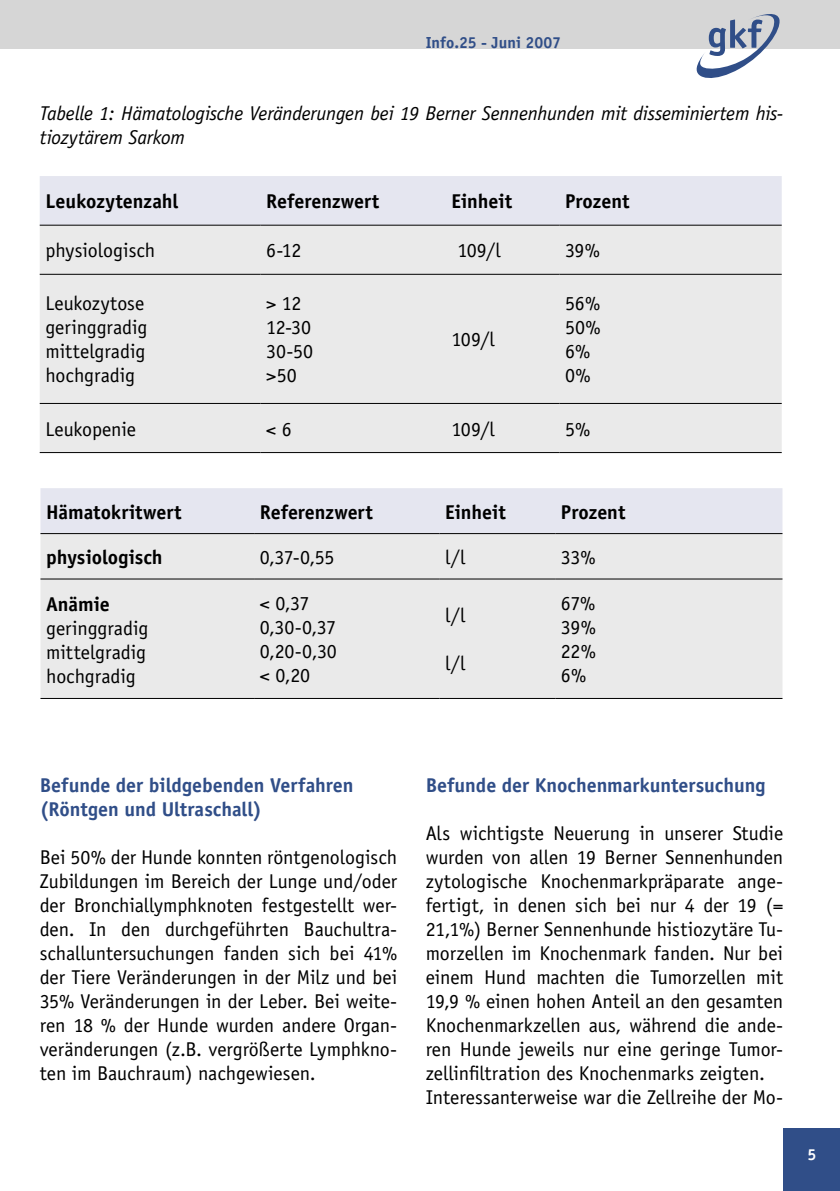
<style>
.page{position:relative;width:840px;height:1191px;background:#fff}
.page>*{position:absolute;margin:0;border:0;box-sizing:border-box;transform-origin:0 0}
.brot{font:20px/24px "Officina Sans";letter-spacing:-.005em;color:#000;text-align:justify}
.t1{font:700 20px "Officina Sans";letter-spacing:-.005em;color:#000}
.brot-2{font:italic 20px/24px "Officina Sans";letter-spacing:-.01em;color:#000}
.brot_bold_blau{font:700 20px "Officina Sans";color:#304e88}
.t2{font:700 16px "Officina Sans";letter-spacing:.005em;color:#304e88}
.t3{font:700 16px "Officina Sans";color:#fff}
</style>
<div class="page">
<div style="left:0;top:0;width:839px;height:48px;background:#d6d6d6"></div>
<svg style="left:696px;top:14px;width:85px;height:64px"></svg>
<div style="left:782px;top:1128px;width:57px;height:63px;background:#304e88"></div>
<div style="left:40px;top:176px;width:741px;height:49px;background:#e5e6f0"></div>
<div style="left:40px;top:226px;width:741px;height:226px;background:#eaeaea"></div>
<hr style="left:40px;top:225px;width:220px;height:1px;background:#000">
<hr style="left:260px;top:225px;width:185px;height:1px;background:#000">
<hr style="left:445px;top:225px;width:114px;height:1px;background:#000">
<hr style="left:559px;top:225px;width:222px;height:1px;background:#000">
<hr style="left:40px;top:274px;width:220px;height:1px;background:#000">
<hr style="left:260px;top:274px;width:185px;height:1px;background:#000">
<hr style="left:445px;top:274px;width:114px;height:1px;background:#000">
<hr style="left:559px;top:274px;width:222px;height:1px;background:#000">
<hr style="left:40px;top:403px;width:220px;height:1px;background:#000">
<hr style="left:260px;top:403px;width:185px;height:1px;background:#000">
<hr style="left:445px;top:403px;width:114px;height:1px;background:#000">
<hr style="left:559px;top:403px;width:222px;height:1px;background:#000">
<hr style="left:40px;top:452px;width:220px;height:1px;background:#000">
<hr style="left:260px;top:452px;width:185px;height:1px;background:#000">
<hr style="left:445px;top:452px;width:114px;height:1px;background:#000">
<hr style="left:559px;top:452px;width:222px;height:1px;background:#000">
<div style="left:40px;top:488px;width:742px;height:45px;background:#e5e6f0"></div>
<div style="left:40px;top:534px;width:742px;height:164px;background:#eaeaea"></div>
<hr style="left:40px;top:533px;width:214px;height:1px;background:#000">
<hr style="left:254px;top:533px;width:185px;height:1px;background:#000">
<hr style="left:439px;top:533px;width:116px;height:1px;background:#000">
<hr style="left:555px;top:533px;width:227px;height:1px;background:#000">
<hr style="left:40px;top:578px;width:214px;height:1px;background:#000">
<hr style="left:254px;top:578px;width:185px;height:1px;background:#000">
<hr style="left:439px;top:578px;width:116px;height:1px;background:#000">
<hr style="left:555px;top:578px;width:227px;height:1px;background:#000">
<hr style="left:40px;top:698px;width:214px;height:1px;background:#000">
<hr style="left:254px;top:698px;width:185px;height:1px;background:#000">
<hr style="left:439px;top:698px;width:116px;height:1px;background:#000">
<hr style="left:555px;top:698px;width:227px;height:1px;background:#000">
<p class="t2" style="left:425px;top:33px;width:137px">Info.25 - Juni 2007</p>
<p class="brot-2" style="left:40px;top:101px;width:744px">Tabelle 1: Hämatologische Veränderungen bei 19 Berner Sennenhunden mit disseminiertem his&shy;tiozytärem Sarkom</p>
<p class="t1" style="left:45px;top:189px;width:134px">Leukozytenzahl</p>
<p class="t1" style="left:266px;top:189px;width:114px">Referenzwert</p>
<p class="t1" style="left:451px;top:189px;width:62px">Einheit</p>
<p class="t1" style="left:564px;top:189px;width:66px">Prozent</p>
<p class="brot" style="left:45px;top:238px;width:111px">physiologisch</p>
<p class="brot" style="left:266px;top:238px;width:37px">6-12</p>
<p class="brot" style="left:457px;top:238px;width:45px">109/l</p>
<p class="brot" style="left:564px;top:238px;width:37px">39%</p>
<p class="brot" style="left:45px;top:292px;width:100px">Leukozytose</p>
<p class="brot" style="left:45px;top:316px;width:104px">geringgradig</p>
<p class="brot" style="left:45px;top:340px;width:101px">mittelgradig</p>
<p class="brot" style="left:45px;top:364px;width:91px">hochgradig</p>
<p class="brot" style="left:266px;top:292px;width:37px">&gt; 12</p>
<p class="brot" style="left:266px;top:316px;width:46px">12-30</p>
<p class="brot" style="left:266px;top:340px;width:48px">30-50</p>
<p class="brot" style="left:266px;top:364px;width:32px">&gt;50</p>
<p class="brot" style="left:564px;top:292px;width:37px">56%</p>
<p class="brot" style="left:564px;top:316px;width:37px">50%</p>
<p class="brot" style="left:564px;top:340px;width:27px">6%</p>
<p class="brot" style="left:564px;top:364px;width:27px">0%</p>
<p class="brot" style="left:451px;top:328px;width:45px">109/l</p>
<p class="brot" style="left:45px;top:417px;width:92px">Leukopenie</p>
<p class="brot" style="left:266px;top:417px;width:27px">&lt; 6</p>
<p class="brot" style="left:451px;top:417px;width:45px">109/l</p>
<p class="brot" style="left:564px;top:417px;width:27px">5%</p>
<p class="t1" style="left:46px;top:499px;width:137px">Hämatokritwert</p>
<p class="t1" style="left:260px;top:499px;width:114px">Referenzwert</p>
<p class="t1" style="left:445px;top:499px;width:62px">Einheit</p>
<p class="t1" style="left:560px;top:499px;width:66px">Prozent</p>
<p class="t1" style="left:46px;top:545px;width:118px">physiologisch</p>
<p class="brot" style="left:260px;top:545px;width:76px">0,37-0,55</p>
<p class="brot" style="left:445px;top:545px;width:21px">l/l</p>
<p class="brot" style="left:560px;top:545px;width:36px">33%</p>
<p class="t1" style="left:46px;top:591px;width:65px">Anämie</p>
<p class="brot" style="left:46px;top:616px;width:104px">geringgradig</p>
<p class="brot" style="left:46px;top:640px;width:101px">mittelgradig</p>
<p class="brot" style="left:46px;top:664px;width:91px">hochgradig</p>
<p class="brot" style="left:260px;top:591px;width:51px">&lt; 0,37</p>
<p class="brot" style="left:260px;top:615px;width:78px">0,30-0,37</p>
<p class="brot" style="left:260px;top:639px;width:79px">0,20-0,30</p>
<p class="brot" style="left:260px;top:663px;width:52px">&lt; 0,20</p>
<p class="brot" style="left:560px;top:591px;width:36px">67%</p>
<p class="brot" style="left:560px;top:615px;width:37px">39%</p>
<p class="brot" style="left:560px;top:639px;width:36px">22%</p>
<p class="brot" style="left:560px;top:663px;width:27px">6%</p>
<p class="brot" style="left:445px;top:603px;width:21px">l/l</p>
<p class="brot" style="left:445px;top:651px;width:21px">l/l</p>
<p class="brot_bold_blau" style="left:40px;top:773px;width:315px">Befunde der bildgebenden Verfahren</p>
<p class="brot_bold_blau" style="left:40px;top:797px;width:224px">(Röntgen und Ultraschall)</p>
<p class="brot" style="left:40px;top:845px;width:359px">Bei 50% der Hunde konnten röntgenologisch Zubildungen im Bereich der Lunge und/oder der Bronchiallymphknoten festgestellt wer&shy;den. In den durchgeführten Bauchultra&shy;schalluntersuchungen fanden sich bei 41% der Tiere Veränderungen in der Milz und bei 35% Veränderungen in der Leber. Bei weite&shy;ren 18 % der Hunde wurden andere Organ&shy;veränderungen (z.B. vergrößerte Lymphkno&shy;ten im Bauchraum) nachgewiesen.</p>
<p class="brot_bold_blau" style="left:425px;top:773px;width:341px">Befunde der Knochenmarkuntersuchung</p>
<p class="brot" style="left:425px;top:821px;width:359px">Als wichtigste Neuerung in unserer Studie wurden von allen 19 Berner Sennenhunden zytologische Knochenmarkpräparate ange&shy;fertigt, in denen sich bei nur 4 der 19 (= 21,1%) Berner Sennenhunde histiozytäre Tu&shy;morzellen im Knochenmark fanden. Nur bei einem Hund machten die Tumorzellen mit 19,9 % einen hohen Anteil an den gesamten Knochenmarkzellen aus, während die ande&shy;ren Hunde jeweils nur eine geringe Tumor&shy;zellinfiltration des Knochenmarks zeigten.</p>
<p class="brot" style="left:425px;top:1085px;width:359px">Interessanterweise war die Zellreihe der Mo-</p>
<p class="t3" style="left:807px;top:1144px;width:10px">5</p>
</div>
